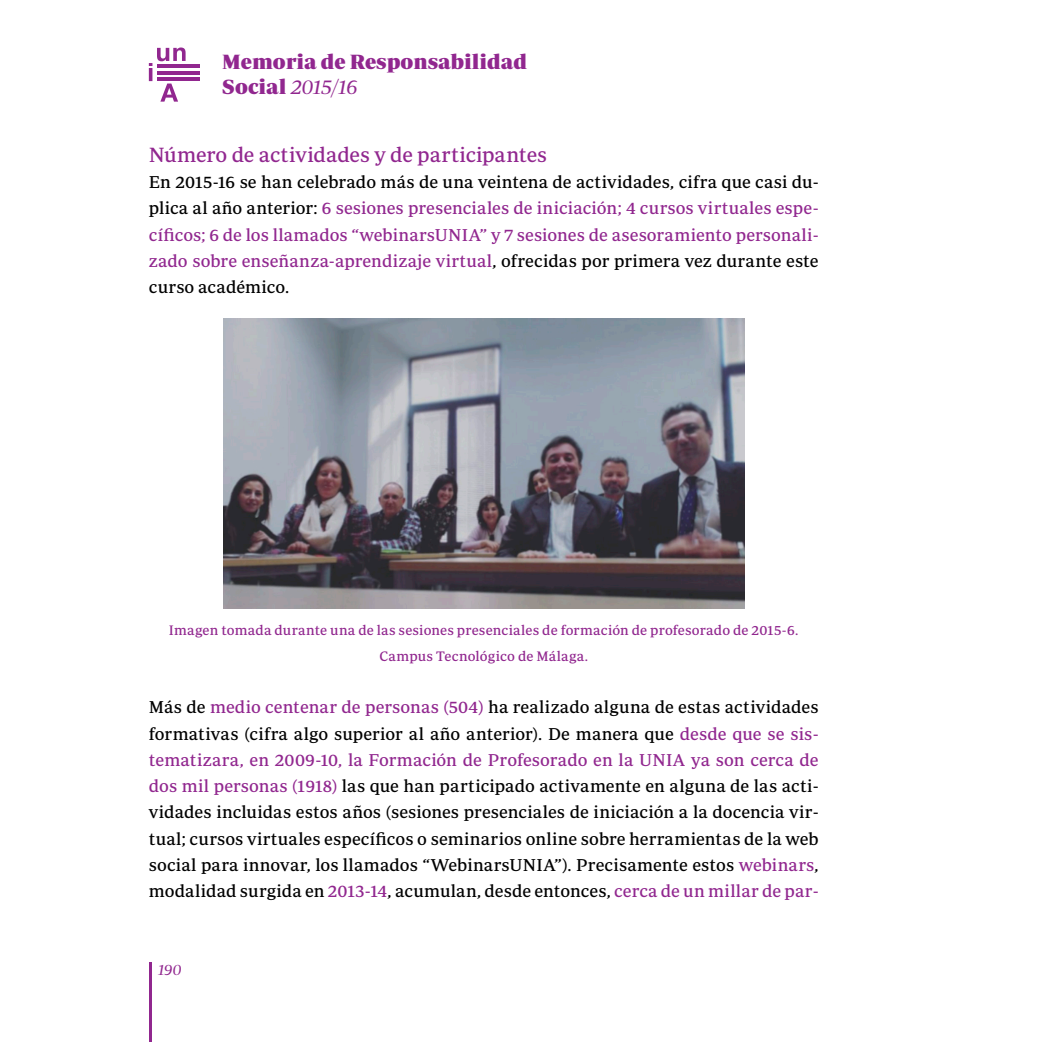
<style>
.page{position:relative;width:1042px;height:1042px;background:#fff}
.page>*{position:absolute;margin:0;border:0;box-sizing:border-box;transform-origin:0 0}
.t1{font:21px "Periodico Text";letter-spacing:-.005em;color:#91278f}
.t2{font:21px "Periodico Display";color:#91278f}
.t3{font:21px "Periodico Display Lg It";color:#91278f}
.t4{font:17.5px/26.2px "Periodico Text";letter-spacing:.005em;color:#000;text-align:justify}
.t5{font:17.5px/26.2px "Periodico Text";letter-spacing:.005em;color:#91278f;text-align:justify}
.t6{font:15.75px "Periodico Display Lg It";color:#91278f}
.t7{font:14px "Periodico Text";letter-spacing:.01em;color:#91278f}
.s1{font-family:"Periodico Display"}
.s2{color:#000}
.s3{color:#91278f}
</style>
<div class="page">
<hr style="left:149px;top:963px;width:2px;height:79px;background:#91278f">
<svg style="left:149px;top:47px;width:37px;height:55px"></svg>
<hr style="left:157px;top:64px;width:43px;height:4px;background:#91278f">
<hr style="left:157px;top:71px;width:43px;height:4px;background:#91278f">
<hr style="left:157px;top:78px;width:43px;height:3px;background:#91278f">
<img style="left:223px;top:318px;width:521px;height:290px">
<p class="t2" style="left:222px;top:50px;width:306px">Memoria de Responsabilidad</p>
<p class="t3" style="left:222px;top:75px;width:137px"><span class="s1">Social</span> 2015/16</p>
<p class="t1" style="left:149px;top:143px;width:400px">Número de actividades y de participantes</p>
<p class="t5" style="left:149px;top:169px;width:671px"><span class="s2">En 2015-16 se han celebrado más de una veintena de actividades, cifra que casi du&shy;plica al año anterior:</span> 6 sesiones presenciales de iniciación; 4 cursos virtuales espe&shy;cíficos; 6 de los llamados “webinarsUNIA” y 7 sesiones de asesoramiento personali&shy;zado sobre enseñanza-aprendizaje virtual<span class="s2">, ofrecidas por primera vez durante este curso académico.</span></p>
<p class="t7" style="left:169px;top:622px;width:631px">Imagen tomada durante una de las sesiones presenciales de formación de profesorado de 2015-6.</p>
<p class="t7" style="left:379px;top:648px;width:210px">Campus Tecnológico de Málaga.</p>
<p class="t4" style="left:149px;top:694px;width:671px">Más de <span class="s3">medio centenar de personas (504)</span> ha realizado alguna de estas actividades formativas (cifra algo superior al año anterior). De manera que <span class="s3">desde que se sis&shy;tematizara, en 2009-10, la Formación de Profesorado en la UNIA ya son cerca de dos mil personas (1918)</span> las que han participado activamente en alguna de las acti&shy;vidades incluidas estos años (sesiones presenciales de iniciación a la docencia vir&shy;tual; cursos virtuales específicos o seminarios online sobre herramientas de la web social para innovar, los llamados “WebinarsUNIA”). Precisamente estos <span class="s3">webinars</span>, modalidad surgida en <span class="s3">2013-14</span>, acumulan, desde entonces, <span class="s3">cerca de un millar de par-</span></p>
<p class="t6" style="left:159px;top:961px;width:24px">190</p>
</div>
